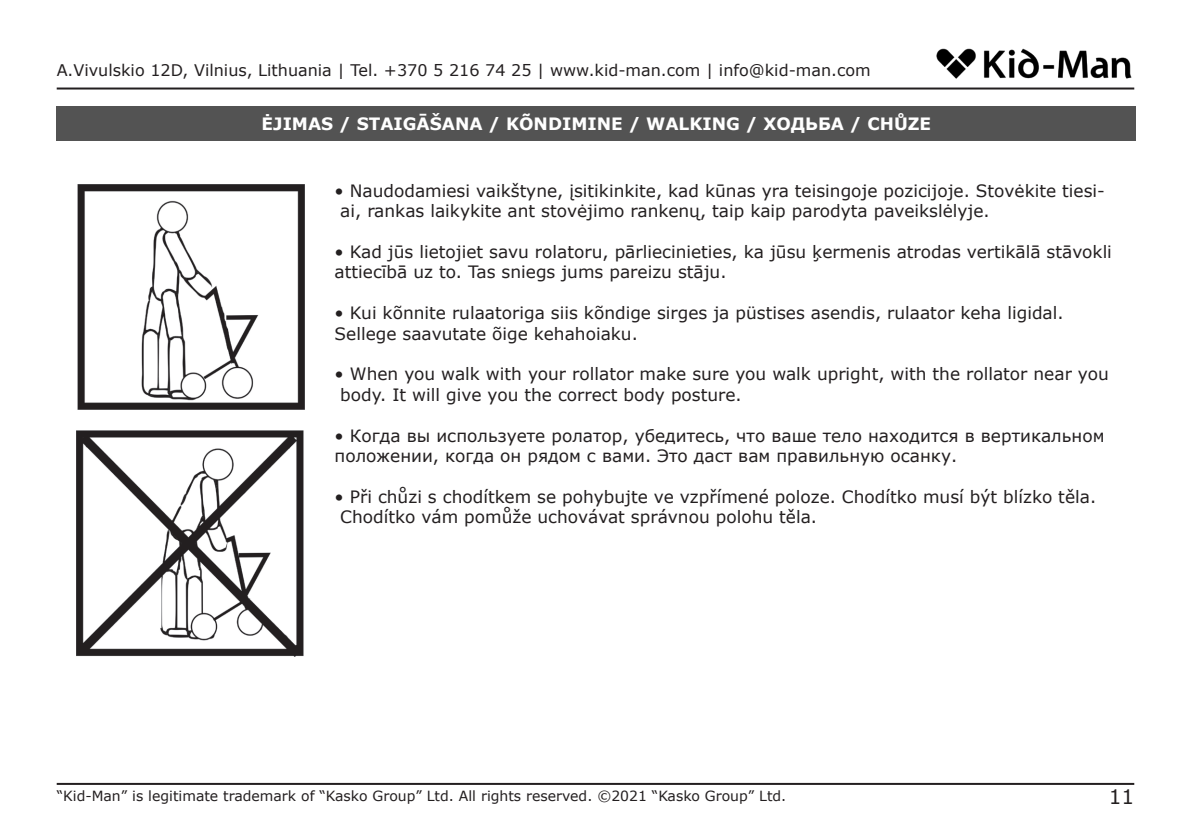
<style>
.page{position:relative;width:1191px;height:840px;background:#fff}
.page>*{position:absolute;margin:0;border:0;box-sizing:border-box;transform-origin:0 0}
.t1{font:20px "Verdana";color:#231f20}
.Turinys{font:17px/20.4px "Verdana";color:#231f20}
.pavadinimai{font:700 17px "Verdana";color:#fff}
.t2{font:16px "Verdana";color:#231f20}
.t3{font:14px "Verdana";color:#231f20}
</style>
<div class="page">
<hr style="left:57px;top:87px;width:1077px;height:2px;background:#231f20">
<hr style="left:57px;top:782px;width:1077px;height:2px;background:#231f20">
<img style="left:931px;top:48px;width:204px;height:42px">
<div style="left:57px;top:106px;width:1079px;height:34px;background:#535353"></div>
<img style="left:77px;top:184px;width:228px;height:472px">
<p class="t2" style="left:57px;top:59px;width:815px">A.Vivulskio 12D, Vilnius, Lithuania | Tel. +370 5 216 74 25 | www.kid-man.com | info@kid-man.com</p>
<p class="pavadinimai" style="left:262px;top:111px;width:671px">ĖJIMAS / STAIGĀŠANA / KÕNDIMINE / WALKING / ХОДЬБА / CHŮZE</p>
<p class="Turinys" style="left:340px;top:180px;width:766px;text-indent:-6px">• Naudodamiesi vaikštyne, įsitikinkite, kad kūnas yra teisingoje pozicijoje. Stovėkite tiesi&shy;ai, rankas laikykite ant stovėjimo rankenų, taip kaip parodyta paveikslėlyje.</p>
<p class="Turinys" style="left:334px;top:241px;width:779px">• Kad jūs lietojiet savu rolatoru, pārliecinieties, ka jūsu ķermenis atrodas vertikālā stāvokli</p>
<p class="Turinys" style="left:334px;top:261px;width:393px">attiecībā uz to. Tas sniegs jums pareizu stāju.</p>
<p class="Turinys" style="left:334px;top:302px;width:730px">• Kui kõnnite rulaatoriga siis kõndige sirges ja püstises asendis, rulaator keha ligidal.</p>
<p class="Turinys" style="left:334px;top:323px;width:305px">Sellege saavutate õige kehahoiaku.</p>
<p class="Turinys" style="left:340px;top:363px;width:770px;text-indent:-6px">• When you walk with your rollator make sure you walk upright, with the rollator near you body. It will give you the correct body posture.</p>
<p class="Turinys" style="left:334px;top:425px;width:771px">• Когда вы используете ролатор, убедитесь, что ваше тело находится в вертикальном</p>
<p class="Turinys" style="left:334px;top:445px;width:624px">положении, когда он рядом с вами. Это даст вам правильную осанку.</p>
<p class="Turinys" style="left:340px;top:486px;width:757px;text-indent:-6px">• Při chůzi s chodítkem se pohybujte ve vzpřímené poloze. Chodítko musí být blízko těla.<br>Chodítko vám pomůže uchovávat správnou polohu těla.</p>
<p class="t3" style="left:57px;top:785px;width:731px">“Kid-Man” is legitimate trademark of “Kasko Group” Ltd. All rights reserved. ©2021 “Kasko Group” Ltd.</p>
<p class="t1" style="left:1108px;top:782px;width:27px">11</p>
</div>
